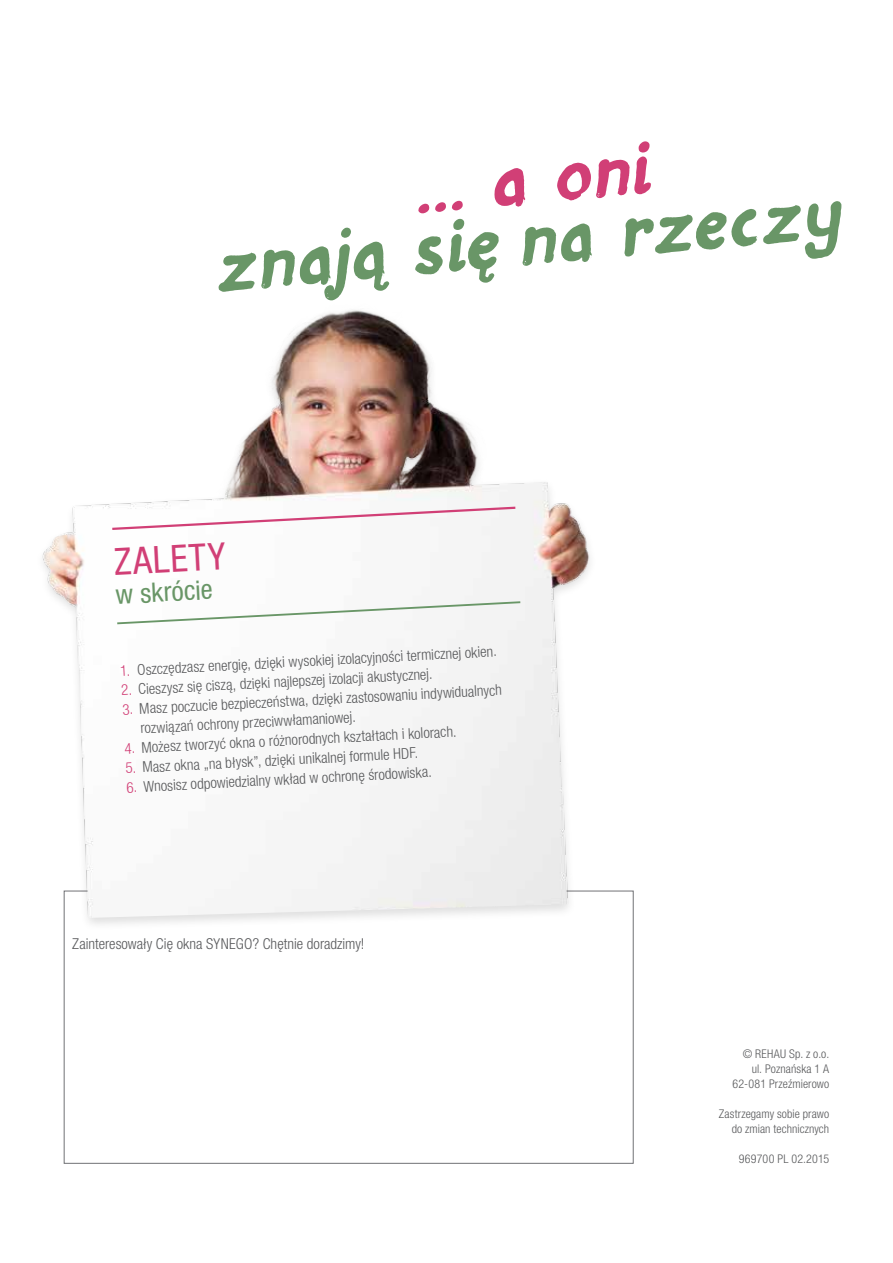
<style>
.page{position:relative;width:893px;height:1263px;background:#fff}
.page>*{position:absolute;margin:0;border:0;box-sizing:border-box;transform-origin:0 0}
.t1{font:italic 61.35px "Inky Fingers";color:#699667}
.t2{font:italic 61.35px "Inky Fingers";color:#d13f76}
.t3{font:condensed 37.5px "Helvetica Neue LTW1 G";color:#d13f76}
.t4{font:condensed 27px "Helvetica Neue LTW1 G";color:#699667}
.t5{font:300 condensed 15px/19.5px "Helvetica Neue LTW1 G";letter-spacing:.005em;color:#58595b}
.t6{font:300 condensed 12px/15px "Helvetica Neue LTW1 G";letter-spacing:.01em;color:#58595b;text-align:right}
.s1{color:#d13f76}
</style>
<div class="page">
<img style="left:42px;top:310px;width:592px;height:610px">
<svg style="left:110px;top:505px;width:408px;height:26px"></svg>
<svg style="left:115px;top:600px;width:407px;height:25px"></svg>
<h1 class="t2" style="left:409px;top:147px;width:241px;rotate:-5deg">... a oni</h1>
<h1 class="t1" style="left:209px;top:225px;width:630px;rotate:-5deg">znają się na rzeczy</h1>
<h2 class="t3" style="left:113px;top:539px;width:113px;rotate:-3deg">ZALETY</h2>
<h3 class="t4" style="left:115px;top:578px;width:99px;rotate:-3deg">w skrócie</h3>
<p class="t5" style="left:120px;top:661px;width:378px;rotate:-3deg"><span class="s1">1.</span> Oszczędzasz energię, dzięki wysokiej izolacyjności termicznej okien.</p>
<p class="t5" style="left:121px;top:680px;width:313px;rotate:-3deg"><span class="s1">2.</span> Cieszysz się ciszą, dzięki najlepszej izolacji akustycznej.</p>
<p class="t5" style="left:139px;top:699px;width:364px;text-indent:-17px;rotate:-3deg"><span class="s1">3.</span> Masz poczucie bezpieczeństwa, dzięki zastosowaniu indywidualnych rozwiązań ochrony przeciwwłamaniowej.</p>
<p class="t5" style="left:124px;top:739px;width:334px;rotate:-3deg"><span class="s1">4.</span> Możesz tworzyć okna o różnorodnych kształtach i kolorach.</p>
<p class="t5" style="left:125px;top:758px;width:295px;rotate:-3deg"><span class="s1">5.</span> Masz okna „na błysk”, dzięki unikalnej formule HDF.</p>
<p class="t5" style="left:126px;top:778px;width:307px;rotate:-3deg"><span class="s1">6.</span> Wnosisz odpowiedzialny wkład w ochronę środowiska.</p>
<p class="t5" style="left:72px;top:934px;width:294px">Zainteresowały Cię okna SYNEGO? Chętnie doradzimy!</p>
<p class="t6" style="left:732px;top:1046px;width:98px">© REHAU Sp. z o.o. ul. Poznańska 1 A<br>62-081 Przeźmierowo</p>
<p class="t6" style="left:719px;top:1106px;width:112px">Zastrzegamy sobie prawo do zmian technicznych</p>
<p class="t6" style="left:739px;top:1151px;width:92px">969700 PL 02.2015</p>
</div>
